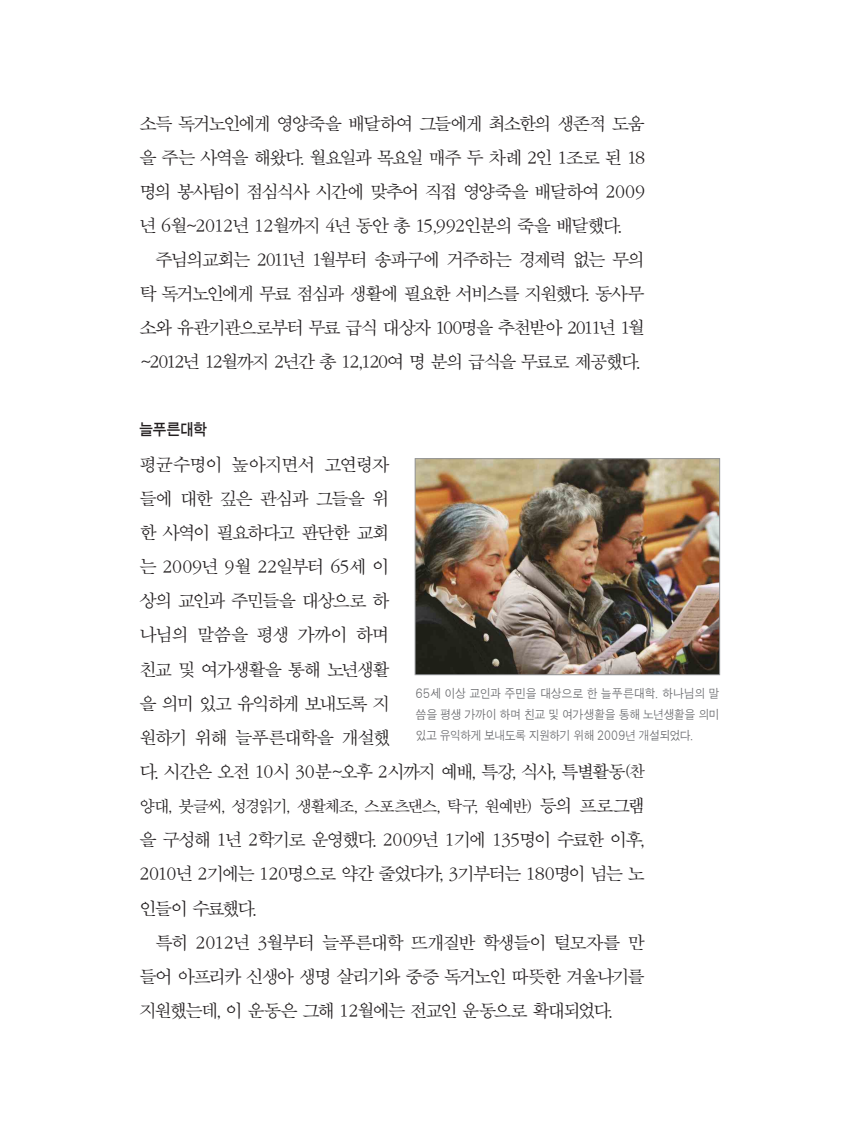
<style>
.page{position:relative;width:844px;height:1141px;background:#fff}
.page>*{position:absolute;margin:0;border:0;box-sizing:border-box;transform-origin:0 0}
.t1{font:18.2px/34.1px "SMSS Myung Jo 10 Std";letter-spacing:-.135em;color:#231f20;text-align:justify}
.t2{font:16.28px "SMSS Myung Jo 10 Std";letter-spacing:-.135em;color:#231f20}
.t3{font:15.75px "SM3 S Pgo T";letter-spacing:-.05em;color:#231f20;scale:.9 1}
.t4{font:12.25px/21px "SMJ Gothic Std";letter-spacing:-.05em;color:#6c6d70;text-align:justify;scale:.9 1}
.s1{font-size:16.28px}
.s2{font-size:18.2px}
</style>
<div class="page">
<img style="left:417px;top:460px;width:300px;height:213px">
<div style="left:415px;top:458px;width:304px;height:217px;border:1px solid #939598"></div>
<p class="t1" style="left:139px;top:107px;width:507px">소득 독거노인에게 영양죽을 배달하여 그들에게 최소한의 생존적 도움 을 주는 사역을 해왔다. 월요일과 목요일 매주 두 차례 2인 1조로 된 18 명의 봉사팀이 점심식사 시간에 맞추어 직접 영양죽을 배달하여 2009 년 6월~2012년 12월까지 4년 동안 총 15,992인분의 죽을 배달했다.</p>
<p class="t1" style="left:139px;top:243px;width:508px;text-indent:16px">주님의교회는 2011년 1월부터 송파구에 거주하는 경제력 없는 무의 탁 독거노인에게 무료 점심과 생활에 필요한 서비스를 지원했다. 동사무 소와 유관기관으로부터 무료 급식 대상자 100명을 추천받아 2011년 1월 ~2012년 12월까지 2년간 총 12,120여 명 분의 급식을 무료로 제공했다.</p>
<p class="t3" style="left:139px;top:421px;width:77px">늘푸른대학</p>
<p class="t1" style="left:139px;top:448px;width:507px;text-align:left">평균수명이 높아지면서 고연령자<br>들에 대한 깊은 관심과 그들을 위<br>한 사역이 필요하다고 판단한 교회<br>는 2009년 9월 22일부터 65세 이<br>상의 교인과 주민들을 대상으로 하<br>나님의 말씀을 평생 가까이 하며<br>친교 및 여가생활을 통해 노년생활<br>을 의미 있고 유익하게 보내도록 지<br>원하기 위해 늘푸른대학을 개설했<br>다. 시간은 오전 10시 30분~오후 2시까지 예배, 특강, 식사, 특별활동<span class="s1">(찬</span></p>
<p class="t2" style="left:139px;top:797px;width:507px">양대, 붓글씨, 성경읽기, 생활체조, 스포츠댄스, 탁구, 원예반) <span class="s2">등의 프로그램</span></p>
<p class="t1" style="left:139px;top:823px;width:507px">을 구성해 1년 2학기로 운영했다. 2009년 1기에 135명이 수료한 이후, 2010년 2기에는 120명으로 약간 줄었다가, 3기부터는 180명이 넘는 노 인들이 수료했다.</p>
<p class="t1" style="left:139px;top:926px;width:507px;text-indent:16px">특히 2012년 3월부터 늘푸른대학 뜨개질반 학생들이 털모자를 만 들어 아프리카 신생아 생명 살리기와 중증 독거노인 따뜻한 겨울나기를 지원했는데, 이 운동은 그해 12월에는 전교인 운동으로 확대되었다.</p>
<p class="t4" style="left:415px;top:683px;width:339px">65세 이상 교인과 주민을 대상으로 한 늘푸른대학. 하나님의 말 씀을 평생 가까이 하며 친교 및 여가생활을 통해 노년생활을 의미 있고 유익하게 보내도록 지원하기 위해 2009년 개설되었다.</p>
</div>
